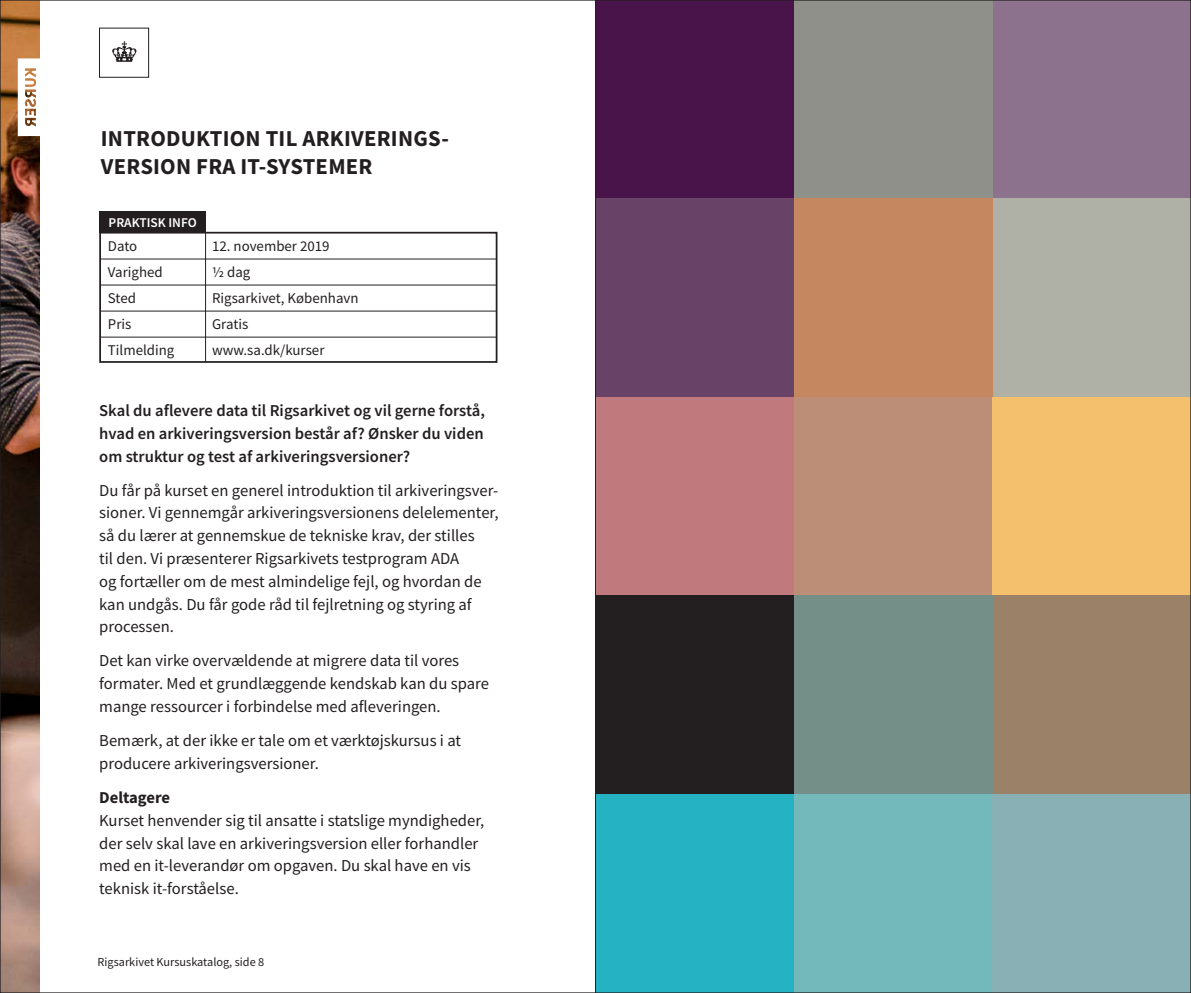
<style>
.page{position:relative;width:1191px;height:993px;background:#fff}
.page>*{position:absolute;margin:0;border:0;box-sizing:border-box;transform-origin:0 0}
.Bokstekst{font:700 22.75px "Source Sans Pro";letter-spacing:.01em;color:#231f20}
.Brød{font:16.62px/22.8px "Source Sans Pro";color:#231f20}
.Bokstekst-2{font:600 16.62px/22.8px "Source Sans Pro";color:#231f20;text-align:justify}
.Brød-2{font:700 16.62px "Source Sans Pro";color:#231f20}
.Bokstekst-3{font:14.88px "Source Sans Pro";color:#231f20}
.Bokstekst-4{font:600 13.47px "Source Sans Pro";color:#fff}
.t1{font:12.25px "Source Sans Pro";color:#231f20}
</style>
<div class="page">
<div style="left:595px;top:397px;width:199px;height:198px;background:#c0797c"></div>
<div style="left:992px;top:0;width:199px;height:198px;background:#8d728d"></div>
<div style="left:794px;top:0;width:198px;height:198px;background:#8f908a"></div>
<div style="left:595px;top:0;width:199px;height:198px;background:#49144a"></div>
<div style="left:992px;top:198px;width:199px;height:199px;background:#afb0a6"></div>
<div style="left:794px;top:198px;width:198px;height:199px;background:#c4875f"></div>
<div style="left:595px;top:198px;width:199px;height:199px;background:#684367"></div>
<div style="left:794px;top:397px;width:198px;height:198px;background:#bc8e77"></div>
<div style="left:992px;top:397px;width:199px;height:198px;background:#f4c06e"></div>
<div style="left:794px;top:794px;width:198px;height:198px;background:#73b9bb"></div>
<div style="left:595px;top:794px;width:199px;height:198px;background:#25b3c4"></div>
<div style="left:992px;top:595px;width:199px;height:199px;background:#9b8168"></div>
<div style="left:794px;top:595px;width:198px;height:199px;background:#748f88"></div>
<div style="left:595px;top:595px;width:199px;height:199px;background:#231f20"></div>
<div style="left:992px;top:794px;width:199px;height:198px;background:#89b1b5"></div>
<div style="left:99px;top:28px;width:50px;height:49px;border:1px solid #231f20"></div>
<svg style="left:112px;top:41px;width:24px;height:21px"></svg>
<hr style="left:100px;top:258px;width:396px;height:1px;background:#231f20">
<hr style="left:100px;top:285px;width:396px;height:1px;background:#231f20">
<hr style="left:100px;top:311px;width:396px;height:1px;background:#231f20">
<hr style="left:100px;top:337px;width:396px;height:1px;background:#231f20">
<div style="left:99px;top:232px;width:398px;height:131px;border:2px solid #231f20"></div>
<hr style="left:205px;top:233px;width:1px;height:129px;background:#231f20">
<img style="left:2px;top:2px;width:38px;height:988px">
<svg style="left:15px;top:58px;width:25px;height:78px"></svg>
<div style="left:99px;top:211px;width:107px;height:21px;background:#231f20"></div>
<p class="Bokstekst" style="left:101px;top:123px;width:349px">INTRODUKTION TIL ARKIVERINGS-</p>
<p class="Bokstekst" style="left:101px;top:151px;width:273px">VERSION FRA IT-SYSTEMER</p>
<p class="Bokstekst-4" style="left:109px;top:213px;width:90px">PRAKTISK INFO</p>
<p class="Bokstekst-3" style="left:108px;top:237px;width:31px">Dato</p>
<p class="Bokstekst-3" style="left:212px;top:237px;width:119px">12. november 2019</p>
<p class="Bokstekst-3" style="left:108px;top:263px;width:56px">Varighed</p>
<p class="Bokstekst-3" style="left:212px;top:263px;width:40px">½ dag</p>
<p class="Bokstekst-3" style="left:108px;top:288px;width:30px">Sted</p>
<p class="Bokstekst-3" style="left:212px;top:288px;width:148px">Rigsarkivet, København</p>
<p class="Bokstekst-3" style="left:108px;top:314px;width:25px">Pris</p>
<p class="Bokstekst-3" style="left:212px;top:314px;width:38px">Gratis</p>
<p class="Bokstekst-3" style="left:108px;top:340px;width:68px">Tilmelding</p>
<p class="Bokstekst-3" style="left:212px;top:340px;width:114px">www.sa.dk/kurser</p>
<p class="Bokstekst-2" style="left:99px;top:399px;width:387px">Skal du aflevere data til Rigsarkivet og vil gerne forstå, hvad en arkiveringsversion består af? Ønsker du viden om struktur og test af arkiveringsversioner?</p>
<p class="Brød" style="left:99px;top:478px;width:401px">Du får på kurset en generel introduktion til arkiveringsver&shy;sioner. Vi gennemgår arkiveringsversionens delelementer, så du lærer at gennemskue de tekniske krav, der stilles<br>til den. Vi præsenterer Rigsarkivets testprogram ADA<br>og fortæller om de mest almindelige fejl, og hvordan de kan undgås. Du får gode råd til fejlretning og styring af processen.</p>
<p class="Brød" style="left:99px;top:649px;width:391px">Det kan virke overvældende at migrere data til vores formater. Med et grundlæggende kendskab kan du spare mange ressourcer i forbindelse med afleveringen.</p>
<p class="Brød" style="left:99px;top:728px;width:363px">Bemærk, at der ikke er tale om et værktøjskursus i at producere arkiveringsversioner.</p>
<p class="Brød-2" style="left:99px;top:786px;width:72px">Deltagere</p>
<p class="Brød" style="left:99px;top:808px;width:386px">Kurset henvender sig til ansatte i statslige myndigheder, der selv skal lave en arkiveringsversion eller forhandler med en it-leverandør om opgaven. Du skal have en vis teknisk it-forståelse.</p>
<p class="t1" style="left:98px;top:953px;width:168px">Rigsarkivet Kursuskatalog, side 8</p>
</div>
